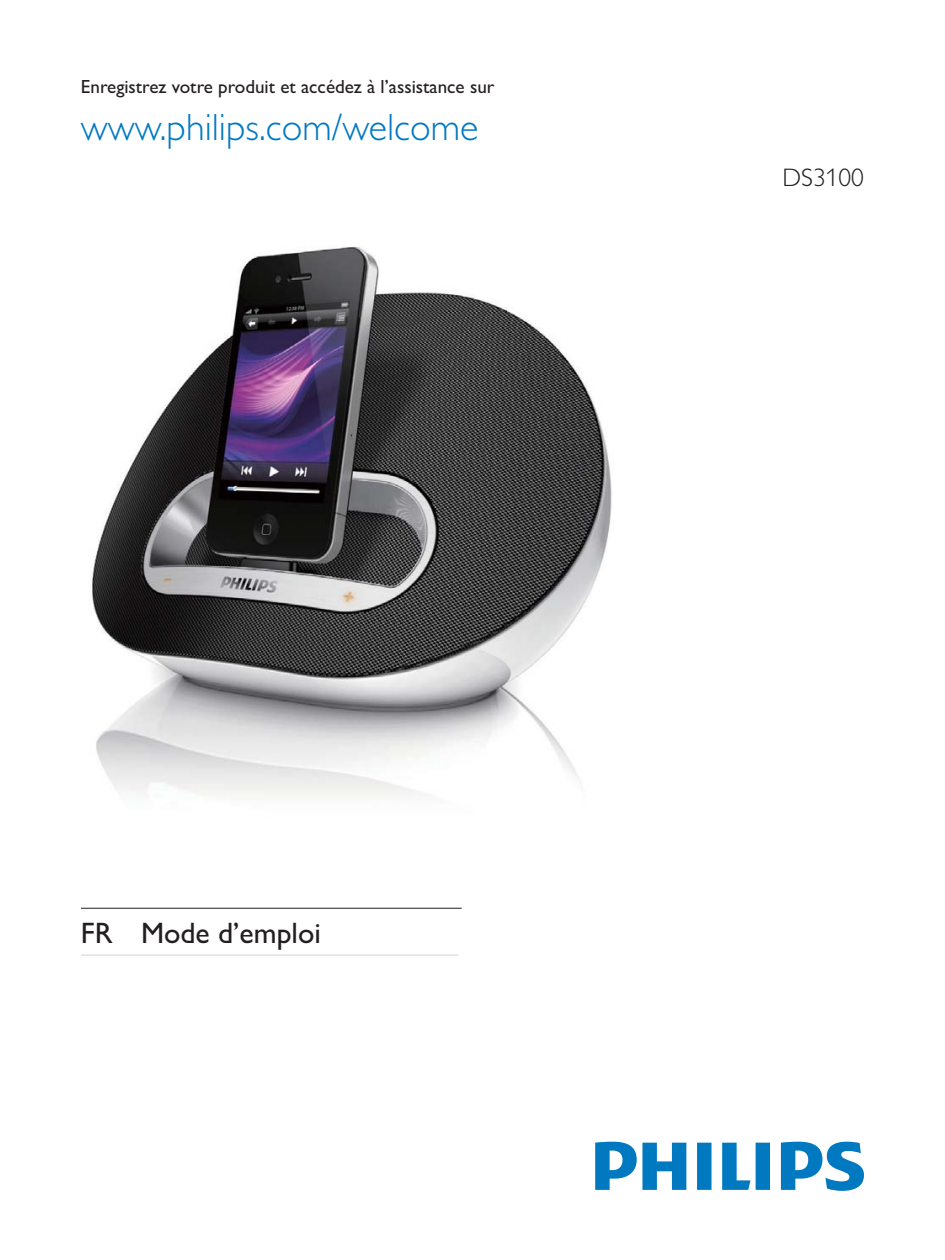
<style>
.page{position:relative;width:945px;height:1260px;background:#fff}
.page>*{position:absolute;margin:0;border:0;box-sizing:border-box;transform-origin:0 0}
.t1{font:38.15px "Gill Sans Alt One WGL Light";color:#0079c1}
.t2{font:29.57px "Gill Sans Alt One WGL";color:#231f20}
.t3{font:25.38px "Gill Sans Alt One WGL Light";color:#231f20}
.t4{font:19.07px "Gill Sans Alt One WGL";color:#231f20}
</style>
<div class="page">
<svg style="left:595px;top:1142px;width:269px;height:49px"></svg>
<img style="left:91px;top:246px;width:521px;height:552px">
<hr style="left:81px;top:908px;width:381px;height:1px;background:#231f20">
<hr style="left:81px;top:955px;width:378px;height:1px;background:#d1d3d4">
<p class="t4" style="left:81px;top:80px;width:415px">Enregistrez votre produit et accédez à l’assistance sur</p>
<h1 class="t1" style="left:81px;top:114px;width:399px">www.philips.com/welcome</h1>
<h3 class="t3" style="left:782px;top:169px;width:83px">DS3100</h3>
<h2 class="t2" style="left:81px;top:923px;width:241px">FR Mode d’emploi</h2>
</div>
